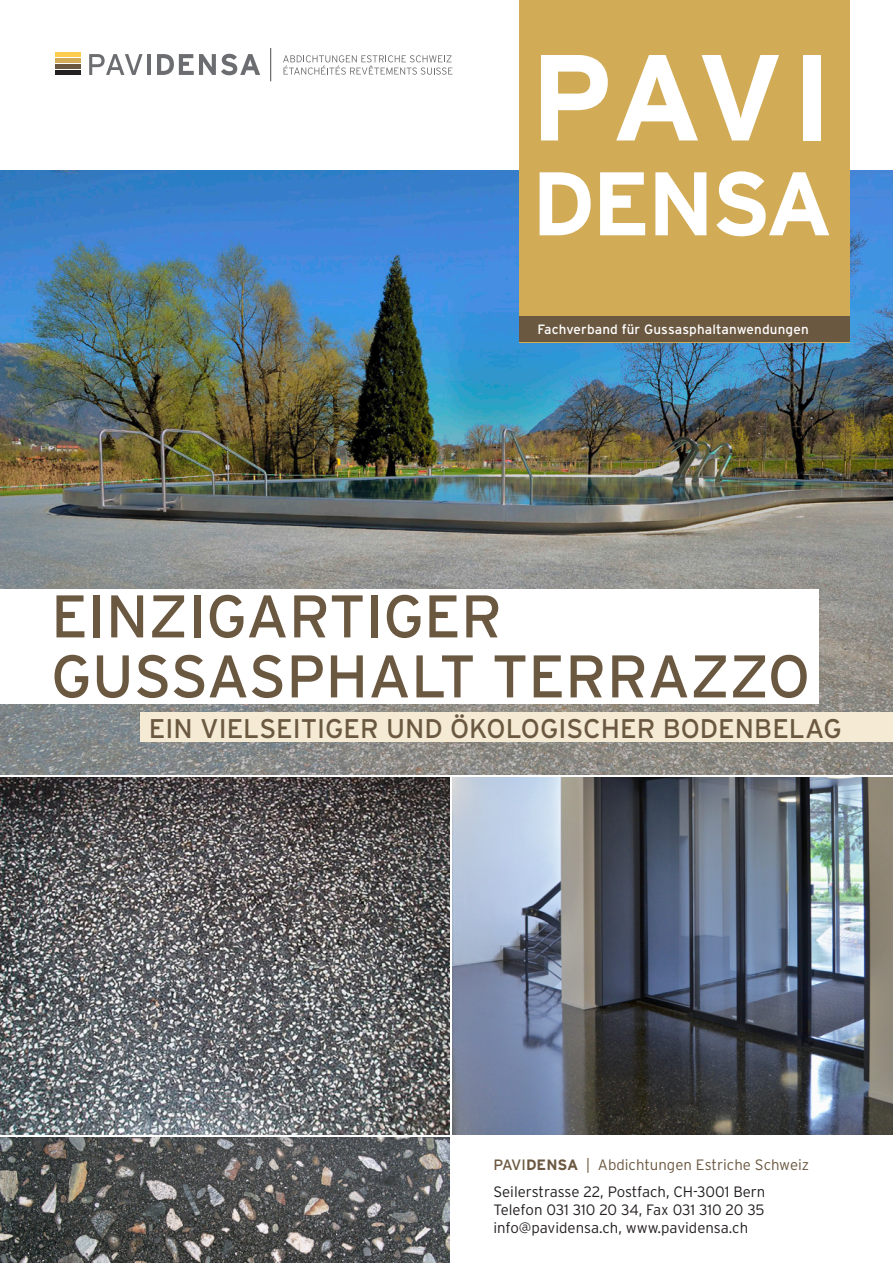
<style>
.page{position:relative;width:893px;height:1263px;background:#fff}
.page>*{position:absolute;margin:0;border:0;box-sizing:border-box;transform-origin:0 0}
.t1{font:60px/60px "Interstate";color:#6b5841}
.t2{font:27px "Interstate";color:#6b5841}
.t3{font:300 15px/26.5px "Interstate";color:#231f20}
.t4{font:13.5px "Interstate";letter-spacing:.01em;color:#fff}
.s1{font-weight:400;color:#6b5841}
.s2{font-weight:700;color:#6b5841}
.s3{color:#6b5841}
</style>
<div class="page">
<img style="left:0;top:1137px;width:450px;height:126px">
<img style="left:0;top:170px;width:893px;height:604px">
<div style="left:519px;top:0;width:330px;height:342px;background:#d1ab55"></div>
<svg style="left:541px;top:55px;width:67px;height:85px"></svg>
<svg style="left:616px;top:55px;width:163px;height:85px"></svg>
<div style="left:803px;top:55px;width:18px;height:85px;background:#fff"></div>
<svg style="left:540px;top:172px;width:51px;height:63px"></svg>
<svg style="left:600px;top:172px;width:45px;height:63px"></svg>
<svg style="left:655px;top:172px;width:51px;height:63px"></svg>
<svg style="left:716px;top:171px;width:113px;height:65px"></svg>
<svg style="left:89px;top:54px;width:54px;height:21px"></svg>
<hr style="left:148px;top:54px;width:3px;height:21px;background:#6c6d70">
<svg style="left:157px;top:54px;width:103px;height:21px"></svg>
<hr style="left:56px;top:53px;width:25px;height:4px;background:#fecc4e">
<hr style="left:56px;top:59px;width:25px;height:4px;background:#d1ab55">
<hr style="left:56px;top:65px;width:25px;height:4px;background:#6b5841">
<hr style="left:56px;top:71px;width:25px;height:4px;background:#231f20">
<svg style="left:283px;top:55px;width:170px;height:20px"></svg>
<hr style="left:270px;top:48px;width:1px;height:33px;background:#6c6d70">
<div style="left:519px;top:317px;width:330px;height:25px;background:#6b5841"></div>
<img style="left:453px;top:777px;width:440px;height:357px">
<div style="left:140px;top:712px;width:753px;height:30px;background:#f5ebd4"></div>
<div style="left:0;top:589px;width:819px;height:115px;background:#fff"></div>
<img style="left:0;top:777px;width:450px;height:357px">
<p class="t4" style="left:538px;top:321px;width:273px">Fachverband für Gussasphaltanwendungen</p>
<h1 class="t1" style="left:51px;top:586px;width:761px">EINZIGARTIGER<br>GUSSASPHALT TERRAZZO</h1>
<h2 class="t2" style="left:149px;top:713px;width:694px">EIN VIELSEITIGER UND ÖKOLOGISCHER BODENBELAG</h2>
<p class="t3" style="left:493px;top:1151px;width:317px"><span class="s1">PAVI</span><span class="s2">DENSA</span> <span class="s3">| Abdichtungen Estriche Schweiz<br></span>Seilerstrasse 22, Postfach, CH-3001 Bern</p>
<p class="t3" style="left:493px;top:1200px;width:273px;line-height:18px">Telefon 031 310 20 34, Fax 031 310 20 35 info@pavidensa.ch, www.pavidensa.ch</p>
</div>
